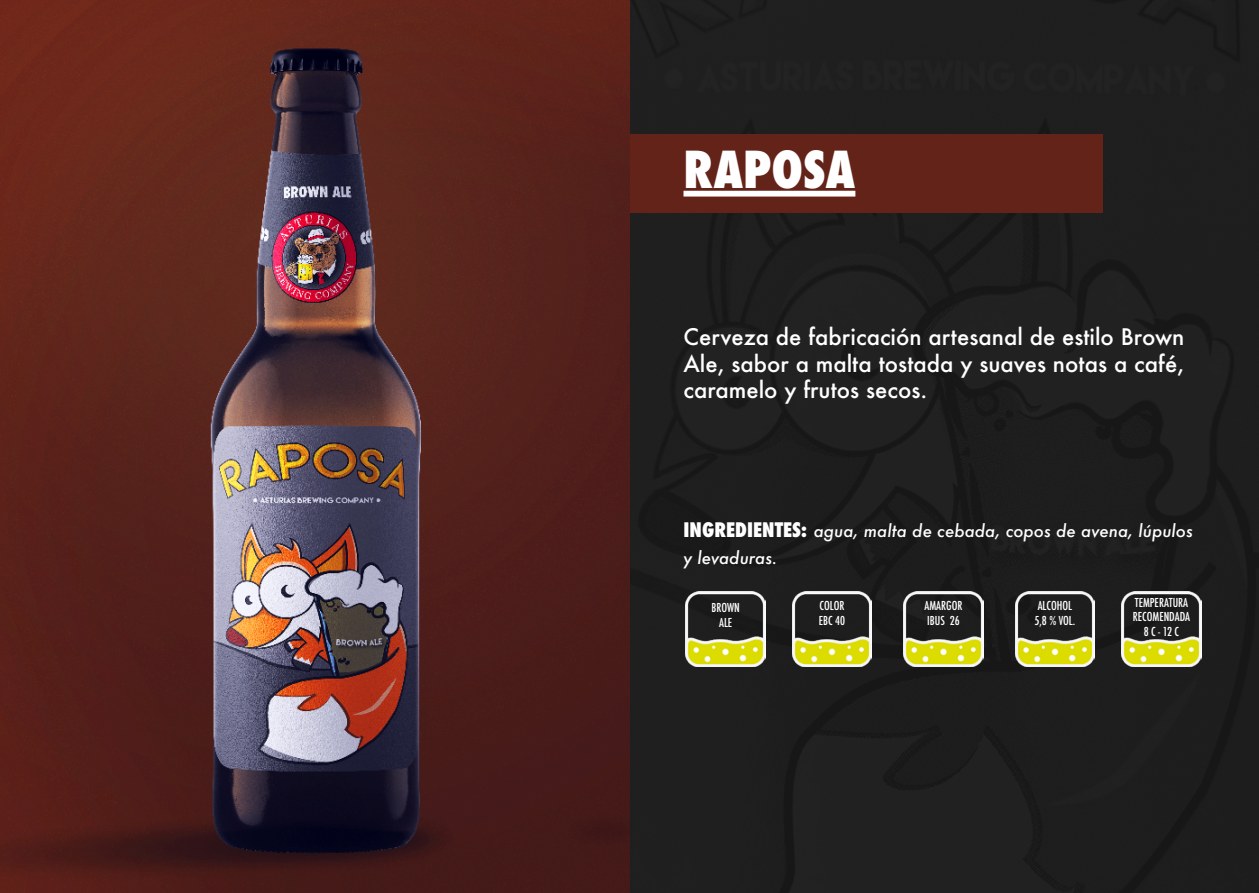
<style>
.page{position:relative;width:1259px;height:893px;background:#fff}
.page>*{position:absolute;margin:0;border:0;box-sizing:border-box;transform-origin:0 0}
.t1{font:800 condensed 49.5px "Futura";color:#fff}
.t2{font:500 22.2px/26.7px "Futura";color:#fff;text-align:justify}
.t3{font:italic 500 16.8px/27px "Futura";color:#fff}
.t4{font:500 condensed 12px/14.4px "Futura";color:#fff}
.s1{font-weight:800;font-style:normal;font-stretch:condensed;font-size:19.5px}
</style>
<div class="page">
<img style="left:0;top:0;width:629px;height:893px">
<div style="left:629px;top:0;width:630px;height:893px;background:#1e1e1e"></div>
<div style="left:630px;top:135px;width:472px;height:78px;background:#642319"></div>
<div style="left:683px;top:191px;width:172px;height:6px;background:#fff"></div>
<img style="left:903px;top:592px;width:80px;height:74px">
<img style="left:792px;top:592px;width:80px;height:74px">
<img style="left:685px;top:592px;width:80px;height:74px">
<img style="left:1015px;top:592px;width:79px;height:74px">
<img style="left:1121px;top:592px;width:80px;height:74px">
<h1 class="t1" style="left:683px;top:136px;width:173px">RAPOSA</h1>
<p class="t2" style="left:683px;top:323px;width:502px">Cerveza de fabricación artesanal de estilo Brown Ale, sabor a malta tostada y suaves notas a café, caramelo y frutos secos.</p>
<p class="t3" style="left:683px;top:517px;width:511px"><span class="s1">INGREDIENTES:</span> agua, malta de cebada, copos de avena, lúpulos y levaduras.</p>
<p class="t4" style="left:711px;top:601px;width:30px;text-align:center">BROWN<br>ALE</p>
<p class="t4" style="left:1034px;top:599px;width:42px">ALCOHOL<br>5,8 % VOL.</p>
<p class="t4" style="left:1132px;top:595px;width:59px;text-align:center">TEMPERATURA<br>RECOMENDADA<br>8 C - 12 C</p>
<p class="t4" style="left:819px;top:599px;width:28px">COLOR<br>EBC 40</p>
<p class="t4" style="left:924px;top:599px;width:39px">AMARGOR<br>IBUS 26</p>
</div>
